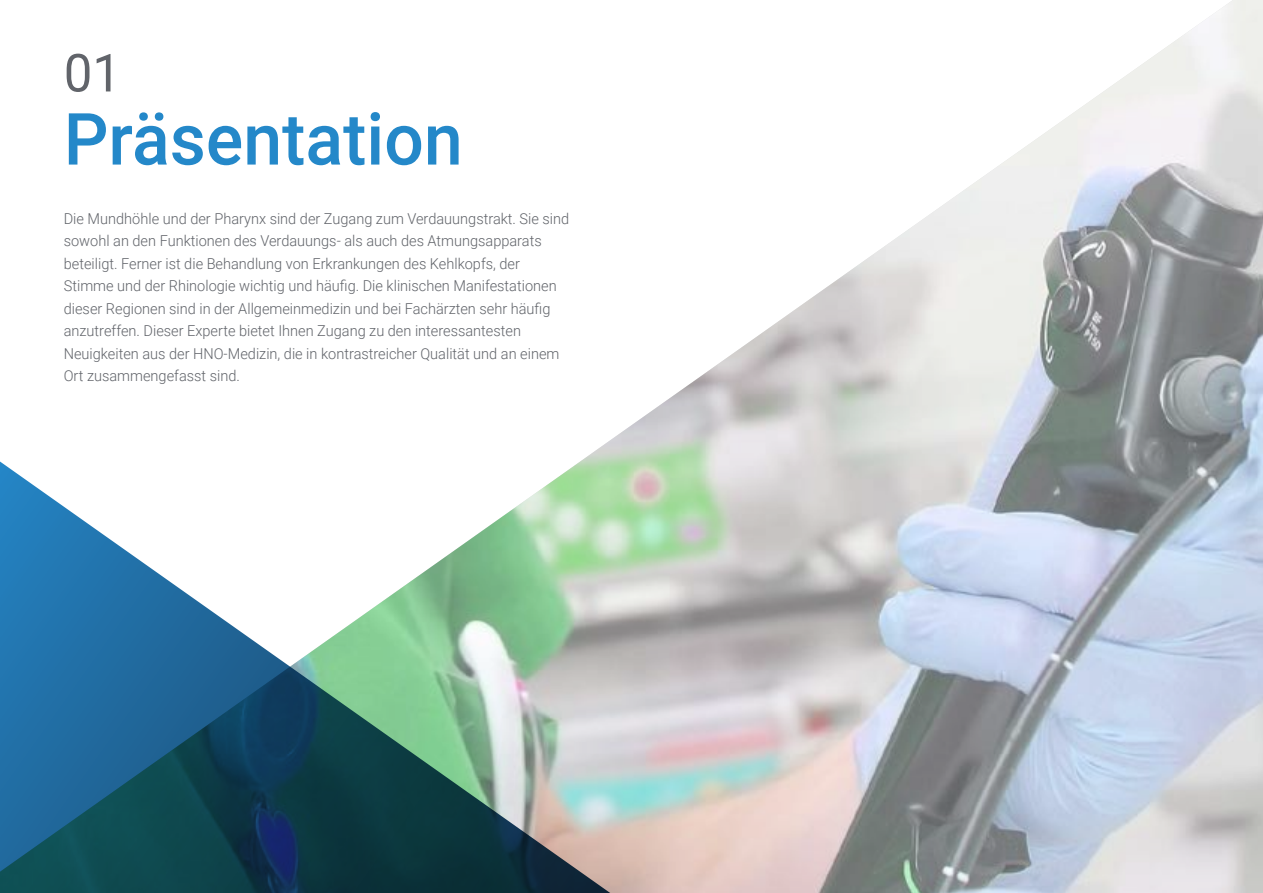
<style>
.page{position:relative;width:1263px;height:893px;background:#fff}
.page>*{position:absolute;margin:0;border:0;box-sizing:border-box;transform-origin:0 0}
.t1{font:500 72px "Roboto";color:#2488c9}
.t2{font:52.5px "Roboto";color:#61646a}
.t3{font:300 15px/22.5px "Roboto";color:#61646a}
</style>
<div class="page">
<img style="left:602px;top:0;width:661px;height:893px">
<svg style="left:0;top:446px;width:640px;height:447px"></svg>
<h2 class="t2" style="left:64px;top:36px;width:59px">01</h2>
<h1 class="t1" style="left:64px;top:89px;width:400px">Präsentation</h1>
<p class="t3" style="left:64px;top:207px;width:507px">Die Mundhöhle und der Pharynx sind der Zugang zum Verdauungstrakt. Sie sind sowohl an den Funktionen des Verdauungs- als auch des Atmungsapparats beteiligt. Ferner ist die Behandlung von Erkrankungen des Kehlkopfs, der Stimme und der Rhinologie wichtig und häufig. Die klinischen Manifestationen dieser Regionen sind in der Allgemeinmedizin und bei Fachärzten sehr häufig anzutreffen. Dieser Experte bietet Ihnen Zugang zu den interessantesten Neuigkeiten aus der HNO-Medizin, die in kontrastreicher Qualität und an einem Ort zusammengefasst sind.</p>
</div>
